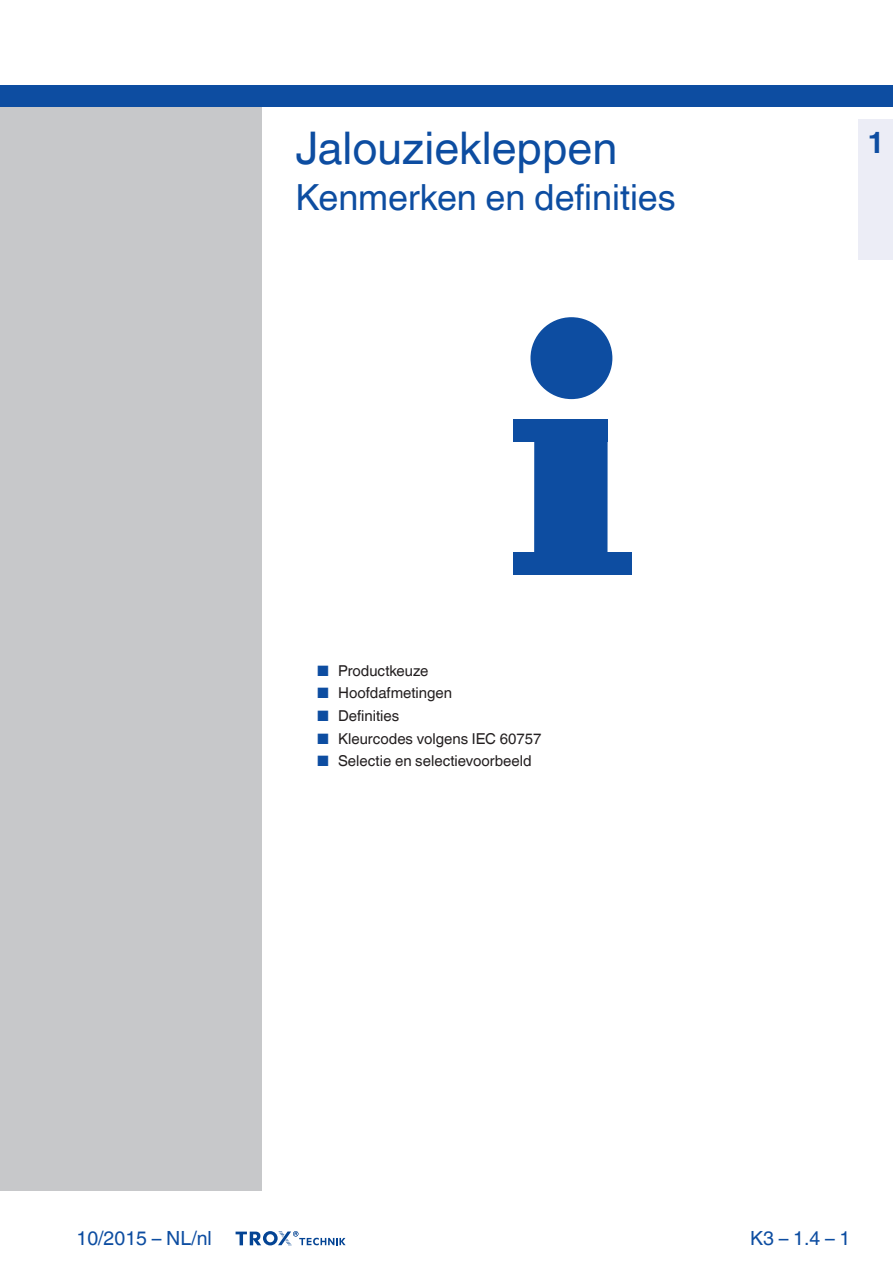
<style>
.page{position:relative;width:893px;height:1263px;background:#fff}
.page>*{position:absolute;margin:0;border:0;box-sizing:border-box;transform-origin:0 0}
.leaflet_head1{font:45px "TROX Helvetica";color:#0d4da1}
.Standard_oben_links{font:36px "TROX Helvetica";color:#0d4da1}
.Register-Tab-Ziffern{font:700 30px "TROX Helvetica";color:#0d4da1}
.country{font:19.5px "TROX Helvetica";color:#0d4da1}
.pagina_li-re{font:19.5px "TROX Helvetica";color:#0d4da1}
.t1{font:15px "TROX Helvetica";color:#231f20}
.s1{color:#0d4da1}
</style>
<div class="page">
<div style="left:0;top:106px;width:261px;height:1084px;background:#c7c8ca"></div>
<div style="left:0;top:85px;width:893px;height:21px;background:#0d4da1"></div>
<svg style="left:236px;top:1231px;width:110px;height:15px"></svg>
<div style="left:534px;top:442px;width:74px;height:110px;background:#0d4da1"></div>
<div style="left:513px;top:419px;width:95px;height:23px;background:#0d4da1"></div>
<div style="left:530px;top:317px;width:82px;height:82px;background:#0d4da1;border-radius:50%"></div>
<div style="left:513px;top:552px;width:118px;height:23px;background:#0d4da1"></div>
<div style="left:859px;top:119px;width:34px;height:140px;background:#ecedf6"></div>
<p class="leaflet_head1" style="left:296px;top:122px;width:323px">Jalouziekleppen</p>
<p class="Standard_oben_links" style="left:296px;top:176px;width:382px">Kenmerken en definities</p>
<p class="t1" style="left:317px;top:662px;width:113px"><span class="s1">■</span> Productkeuze</p>
<p class="t1" style="left:317px;top:684px;width:137px"><span class="s1">■</span> Hoofdafmetingen</p>
<p class="t1" style="left:317px;top:707px;width:84px"><span class="s1">■</span> Definities</p>
<p class="t1" style="left:317px;top:730px;width:226px"><span class="s1">■</span> Kleurcodes volgens IEC 60757</p>
<p class="t1" style="left:317px;top:752px;width:216px"><span class="s1">■</span> Selectie en selectievoorbeeld</p>
<p class="Register-Tab-Ziffern" style="left:867px;top:125px;width:19px">1</p>
<p class="country" style="left:77px;top:1227px;width:137px">10/2015 – NL/nl</p>
<p class="pagina_li-re" style="left:750px;top:1227px;width:102px">K3 – 1.4 – 1</p>
</div>
